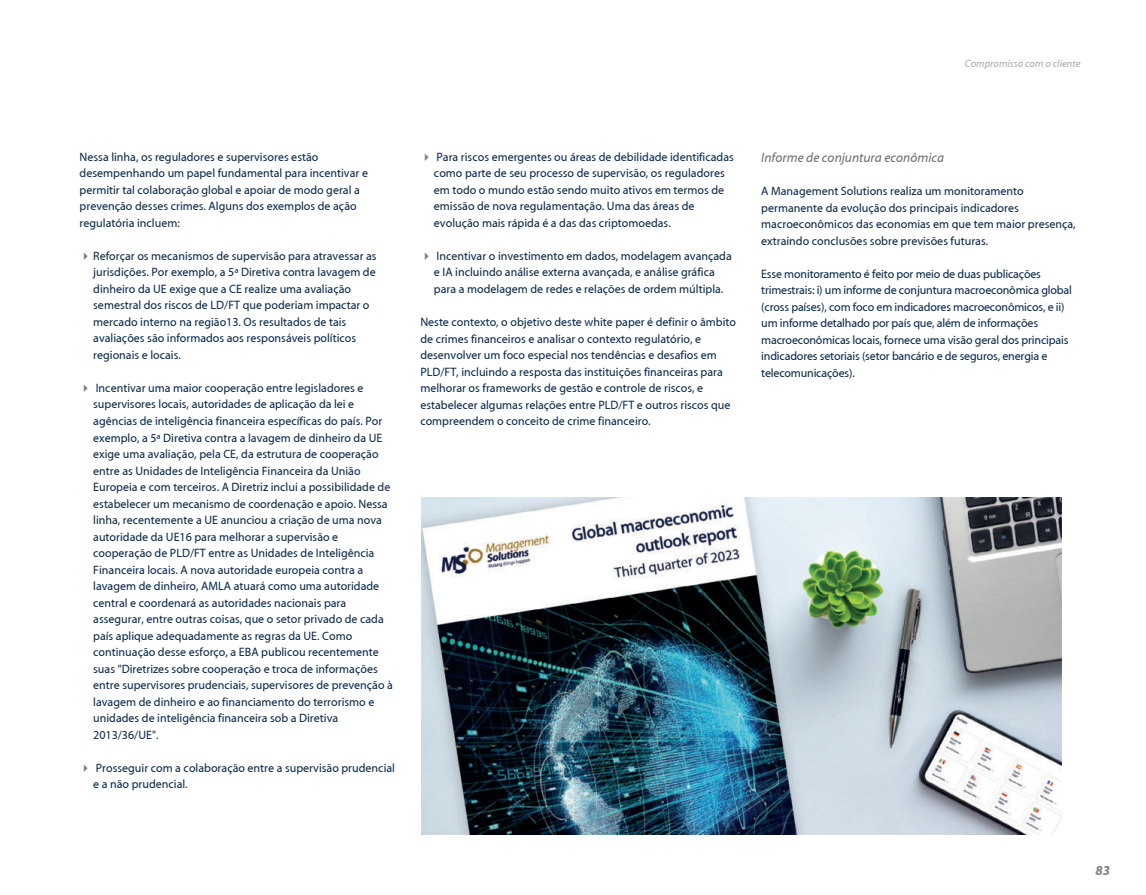
<style>
.page{position:relative;width:1146px;height:895px;background:#fff}
.page>*{position:absolute;margin:0;border:0;box-sizing:border-box;transform-origin:0 0}
.t1{font:italic 13.5px "Myriad";color:#6d6e71}
.t2{font:italic 700 13.5px "Myriad";color:#808285}
.t3{font:12px/16.5px "Myriad";color:#0a294a}
.t4{font:italic 10.5px "Myriad";color:#a8a9ad}
.s1{color:#808285}
</style>
<div class="page">
<img style="left:421px;top:497px;width:640px;height:337px">
<p class="t4" style="left:965px;top:59px;width:117px">Compromisso com o cliente</p>
<p class="t3" style="left:80px;top:149px;width:290px">Nessa linha, os reguladores e supervisores estão desempenhando um papel fundamental para incentivar e permitir tal colaboração global e apoiar de modo geral a prevenção desses crimes. Alguns dos exemplos de ação regulatória incluem:</p>
<p class="t3" style="left:93px;top:248px;width:285px;text-indent:-14px"><span class="s1">✔</span>Reforçar os mecanismos de supervisão para atravessar as jurisdições. Por exemplo, a 5ª Diretiva contra lavagem de dinheiro da UE exige que a CE realize uma avaliação semestral dos riscos de LD/FT que poderiam impactar o mercado interno na região13. Os resultados de tais avaliações são informados aos responsáveis políticos regionais e locais.</p>
<p class="t3" style="left:93px;top:380px;width:301px;text-indent:-14px"><span class="s1">✔</span> Incentivar uma maior cooperação entre legisladores e supervisores locais, autoridades de aplicação da lei e agências de inteligência financeira específicas do país. Por exemplo, a 5ª Diretiva contra a lavagem de dinheiro da UE exige uma avaliação, pela CE, da estrutura de cooperação entre as Unidades de Inteligência Financeira da União Europeia e com terceiros. A Diretriz inclui a possibilidade de estabelecer um mecanismo de coordenação e apoio. Nessa linha, recentemente a UE anunciou a criação de uma nova autoridade da UE16 para melhorar a supervisão e cooperação de PLD/FT entre as Unidades de Inteligência Financeira locais. A nova autoridade europeia contra a lavagem de dinheiro, AMLA atuará como uma autoridade central e coordenará as autoridades nacionais para assegurar, entre outras coisas, que o setor privado de cada país aplique adequadamente as regras da UE. Como continuação desse esforço, a EBA publicou recentemente suas "Diretrizes sobre cooperação e troca de informações entre supervisores prudenciais, supervisores de prevenção à lavagem de dinheiro e ao financiamento do terrorismo e unidades de inteligência financeira sob a Diretiva 2013/36/UE".</p>
<p class="t3" style="left:93px;top:760px;width:303px;text-indent:-14px"><span class="s1">✔</span> Prosseguir com a colaboração entre a supervisão prudencial e a não prudencial.</p>
<p class="t3" style="left:434px;top:149px;width:301px;text-indent:-14px"><span class="s1">✔</span> Para riscos emergentes ou áreas de debilidade identificadas como parte de seu processo de supervisão, os reguladores em todo o mundo estão sendo muito ativos em termos de emissão de nova regulamentação. Uma das áreas de evolução mais rápida é a das das criptomoedas.</p>
<p class="t3" style="left:420px;top:248px;width:313px;text-align:center"><span class="s1">✔</span> Incentivar o investimento em dados, modelagem avançada e IA incluindo análise externa avançada, e análise gráfica<br>para a modelagem de redes e relações de ordem múltipla.</p>
<p class="t3" style="left:420px;top:314px;width:317px">Neste contexto, o objetivo deste white paper é definir o âmbito de crimes financeiros e analisar o contexto regulatório, e desenvolver um foco especial nos tendências e desafios em PLD/FT, incluindo a resposta das instituições financeiras para melhorar os frameworks de gestão e controle de riscos, e estabelecer algumas relações entre PLD/FT e outros riscos que compreendem o conceito de crime financeiro.</p>
<p class="t1" style="left:761px;top:151px;width:185px">Informe de conjuntura econômica</p>
<p class="t3" style="left:761px;top:183px;width:316px">A Management Solutions realiza um monitoramento permanente da evolução dos principais indicadores macroeconômicos das economias em que tem maior presença, extraindo conclusões sobre previsões futuras.</p>
<p class="t3" style="left:761px;top:266px;width:312px">Esse monitoramento é feito por meio de duas publicações trimestrais: i) um informe de conjuntura macroeconômica global (cross países), com foco em indicadores macroeconômicos, e ii) um informe detalhado por país que, além de informações macroeconômicas locais, fornece uma visão geral dos principais indicadores setoriais (setor bancário e de seguros, energia e telecomunicações).</p>
<p class="t2" style="left:1095px;top:863px;width:16px">83</p>
</div>
